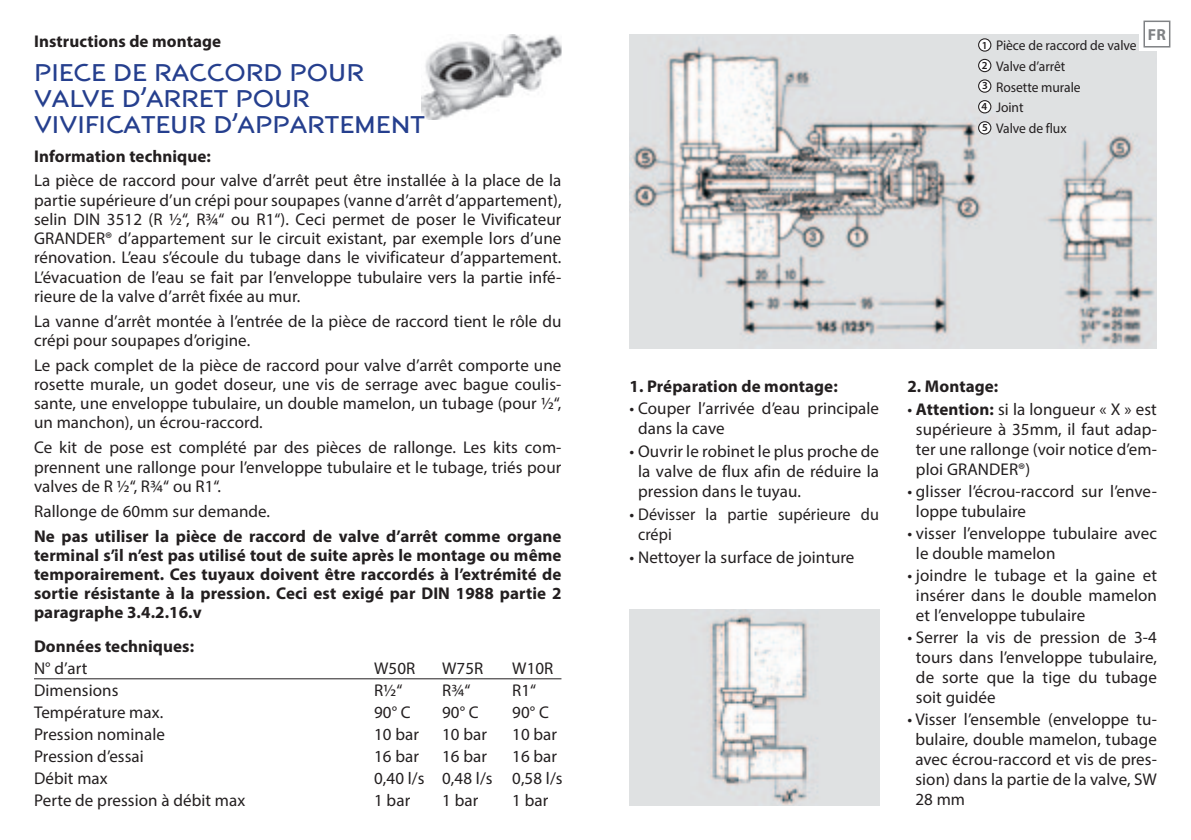
<style>
.page{position:relative;width:1191px;height:840px;background:#fff}
.page>*{position:absolute;margin:0;border:0;box-sizing:border-box;transform-origin:0 0}
.t1{font:24px/26px "Grander";color:#253f8e}
.t2{font:17px/20px "Myriad Pro";letter-spacing:.005em;color:#231f20;text-align:justify}
.t3{font:700 17px/19.2px "Myriad Pro";letter-spacing:.005em;color:#231f20;text-align:justify}
.t4{font:700 16px "Myriad Pro";color:#808285}
.t5{font:14px/20.6px "Myriad Pro";letter-spacing:-.005em;color:#231f20}
.t6{font:600 10.8px/20.6px "Myriad Pro";color:#231f20;text-align:justify}
.s1{font-weight:700}
</style>
<div class="page">
<img style="left:421px;top:34px;width:140px;height:86px">
<img style="left:629px;top:34px;width:528px;height:314px">
<div style="left:1139px;top:16px;width:52px;height:35px;background:#fff"></div>
<div style="left:1143px;top:21px;width:27px;height:26px;border:2px solid #808285"></div>
<img style="left:629px;top:609px;width:250px;height:196px">
<div style="left:978px;top:39px;width:13px;height:12px;background:#fff;border-radius:50%"></div>
<div style="left:978px;top:38px;width:13px;height:14px;border:1px solid #231f20;border-radius:50%"></div>
<div style="left:978px;top:59px;width:13px;height:13px;background:#fff;border-radius:50%"></div>
<div style="left:978px;top:59px;width:13px;height:13px;border:1px solid #231f20;border-radius:50%"></div>
<div style="left:978px;top:80px;width:13px;height:12px;background:#fff;border-radius:50%"></div>
<div style="left:978px;top:79px;width:13px;height:14px;border:1px solid #231f20;border-radius:50%"></div>
<div style="left:978px;top:101px;width:13px;height:12px;background:#fff;border-radius:50%"></div>
<div style="left:978px;top:100px;width:13px;height:13px;border:1px solid #231f20;border-radius:50%"></div>
<div style="left:978px;top:122px;width:13px;height:12px;background:#fff;border-radius:50%"></div>
<div style="left:978px;top:121px;width:13px;height:13px;border:1px solid #231f20;border-radius:50%"></div>
<hr style="left:34px;top:678px;width:527px;height:1px;background:#231f20">
<p class="t3" style="left:34px;top:31px;width:189px">Instructions de montage</p>
<h1 class="t1" style="left:34px;top:60px;width:392px">PIECE DE RACCORD POUR<br>VALVE D’ARRET POUR<br>VIVIFICATEUR D’APPARTEMENT</h1>
<p class="t3" style="left:34px;top:145px;width:178px">Information technique:</p>
<p class="t2" style="left:34px;top:171px;width:529px;line-height:19.2px">La pièce de raccord pour valve d’arrêt peut être installée à la place de la partie supérieure d’un crépi pour soupapes (vanne d’arrêt d’appartement), selin DIN 3512 (R ½“, R¾“ ou R1“). Ceci permet de poser le Vivificateur GRANDER® d’appartement sur le circuit existant, par exemple lors d’une rénovation. L’eau s’écoule du tubage dans le vivificateur d’appartement.<br>L’évacuation de l’eau se fait par l’enveloppe tubulaire vers la partie infé&shy;rieure de la valve d’arrêt fixée au mur.</p>
<p class="t2" style="left:34px;top:311px;width:529px;line-height:19.2px">La vanne d’arrêt montée à l’entrée de la pièce de raccord tient le rôle du crépi pour soupapes d’origine.</p>
<p class="t2" style="left:34px;top:355px;width:529px;line-height:19.2px">Le pack complet de la pièce de raccord pour valve d’arrêt comporte une rosette murale, un godet doseur, une vis de serrage avec bague coulis&shy;sante, une enveloppe tubulaire, un double mamelon, un tubage (pour ½“, un manchon), un écrou-raccord.</p>
<p class="t2" style="left:34px;top:437px;width:529px;line-height:19.2px">Ce kit de pose est complété par des pièces de rallonge. Les kits com&shy;prennent une rallonge pour l’enveloppe tubulaire et le tubage, triés pour valves de R ½“, R¾“ ou R1“.</p>
<p class="t2" style="left:34px;top:500px;width:238px">Rallonge de 60mm sur demande.</p>
<p class="t3" style="left:34px;top:525px;width:529px">Ne pas utiliser la pièce de raccord de valve d’arrêt comme organe terminal s’il n’est pas utilisé tout de suite après le montage ou même temporairement. Ces tuyaux doivent être raccordés à l’extrémité de sortie résistante à la pression. Ceci est exigé par DIN 1988 partie 2 paragraphe 3.4.2.16.v</p>
<p class="t3" style="left:34px;top:635px;width:162px">Données techniques:</p>
<p class="t2" style="left:34px;top:657px;width:55px">N° d’art</p>
<p class="t2" style="left:374px;top:657px;width:43px">W50R</p>
<p class="t2" style="left:442px;top:657px;width:43px">W75R</p>
<p class="t2" style="left:512px;top:657px;width:43px">W10R</p>
<p class="t2" style="left:34px;top:679px;width:86px">Dimensions</p>
<p class="t2" style="left:374px;top:679px;width:30px">R½“</p>
<p class="t2" style="left:442px;top:679px;width:30px">R¾“</p>
<p class="t2" style="left:512px;top:679px;width:26px">R1“</p>
<p class="t2" style="left:34px;top:701px;width:131px">Température max.</p>
<p class="t2" style="left:374px;top:701px;width:38px">90° C</p>
<p class="t2" style="left:442px;top:701px;width:38px">90° C</p>
<p class="t2" style="left:512px;top:701px;width:38px">90° C</p>
<p class="t2" style="left:34px;top:723px;width:132px">Pression nominale</p>
<p class="t2" style="left:374px;top:723px;width:46px">10 bar</p>
<p class="t2" style="left:442px;top:723px;width:46px">10 bar</p>
<p class="t2" style="left:512px;top:723px;width:46px">10 bar</p>
<p class="t2" style="left:34px;top:745px;width:111px">Pression d’essai</p>
<p class="t2" style="left:374px;top:745px;width:46px">16 bar</p>
<p class="t2" style="left:442px;top:745px;width:46px">16 bar</p>
<p class="t2" style="left:512px;top:745px;width:46px">16 bar</p>
<p class="t2" style="left:34px;top:767px;width:75px">Débit max</p>
<p class="t2" style="left:374px;top:767px;width:190px">0,40 l/s 0,48 l/s 0,58 l/s</p>
<p class="t2" style="left:34px;top:789px;width:213px">Perte de pression à débit max</p>
<p class="t2" style="left:374px;top:789px;width:38px">1 bar</p>
<p class="t2" style="left:442px;top:789px;width:38px">1 bar</p>
<p class="t2" style="left:512px;top:789px;width:38px">1 bar</p>
<p class="t6" style="left:981px;top:34px;width:8px">1<br>2<br>3<br>4<br>5</p>
<p class="t5" style="left:996px;top:35px;width:142px">Pièce de raccord de valve<br>Valve d’arrêt<br>Rosette murale<br>Joint<br>Valve de flux</p>
<p class="t4" style="left:1148px;top:24px;width:19px">FR</p>
<p class="t3" style="left:629px;top:375px;width:210px">1. Préparation de montage:</p>
<p class="t2" style="left:638px;top:398px;width:242px;text-indent:-9px">• Couper l’arrivée d’eau principale dans la cave</p>
<p class="t2" style="left:638px;top:441px;width:242px;text-indent:-9px">• Ouvrir le robinet le plus proche de la valve de flux afin de réduire la pression dans le tuyau.</p>
<p class="t2" style="left:638px;top:504px;width:242px;text-indent:-9px">• Dévisser la partie supérieure du crépi</p>
<p class="t2" style="left:629px;top:547px;width:226px">• Nettoyer la surface de jointure</p>
<p class="t3" style="left:907px;top:375px;width:92px">2. Montage:</p>
<p class="t2" style="left:916px;top:398px;width:242px;text-indent:-9px">• <span class="s1">Attention:</span> si la longueur « X » est supérieure à 35mm, il faut adap&shy;ter une rallonge (voir notice d’em&shy;ploi GRANDER®)</p>
<p class="t2" style="left:916px;top:480px;width:242px;text-indent:-9px">• glisser l’écrou-raccord sur l’enve&shy;loppe tubulaire</p>
<p class="t2" style="left:916px;top:522px;width:242px;text-indent:-9px">• visser l’enveloppe tubulaire avec le double mamelon</p>
<p class="t2" style="left:916px;top:564px;width:242px;text-indent:-9px">• joindre le tubage et la gaine et insérer dans le double mamelon et l’enveloppe tubulaire</p>
<p class="t2" style="left:916px;top:626px;width:242px;text-indent:-9px">• Serrer la vis de pression de 3-4 tours dans l’enveloppe tubulaire, de sorte que la tige du tubage soit guidée</p>
<p class="t2" style="left:915px;top:708px;width:243px;text-indent:-8px">• Visser l’ensemble (enveloppe tu&shy;bulaire, double mamelon, tubage avec écrou-raccord et vis de pres&shy;sion) dans la partie de la valve, SW 28 mm</p>
</div>
